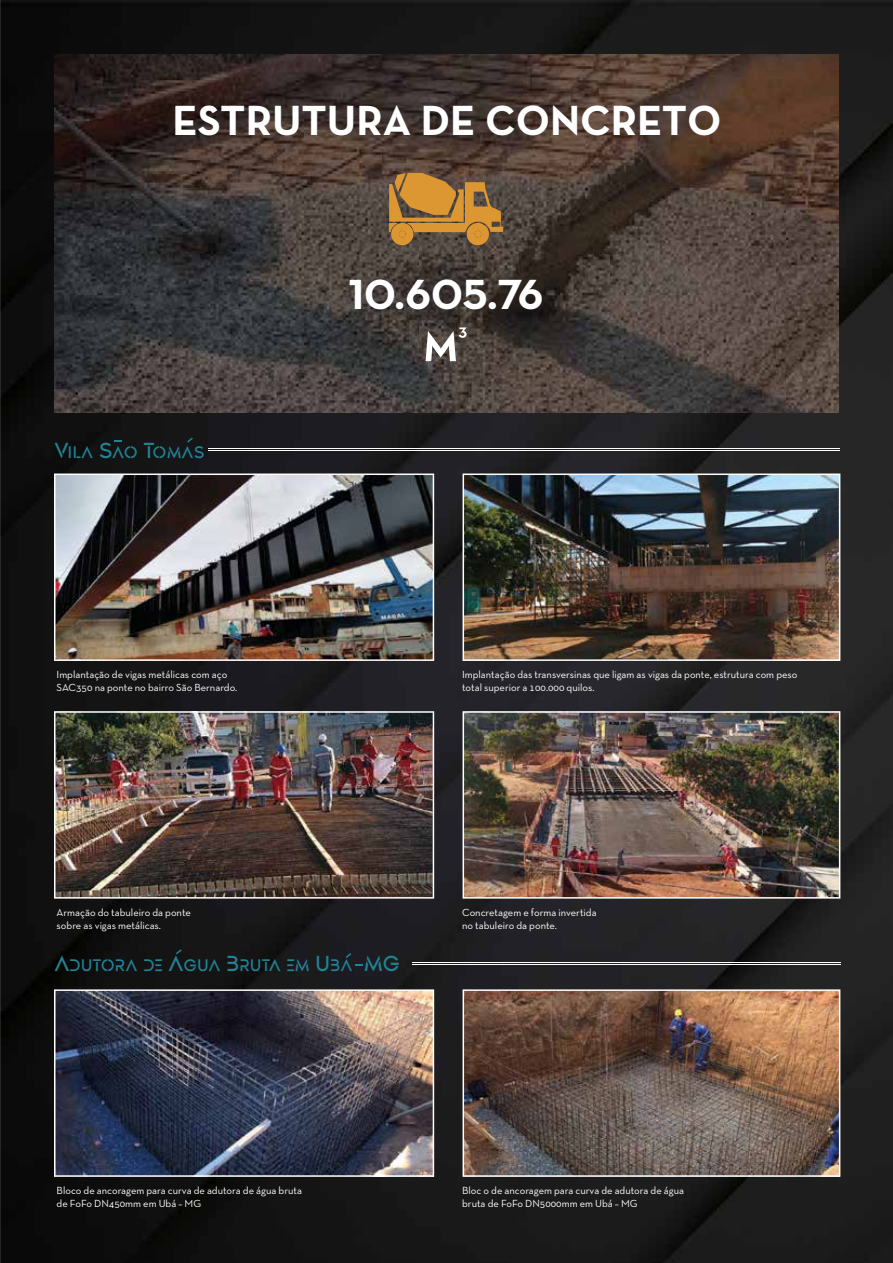
<style>
.page{position:relative;width:893px;height:1263px;background:#fff}
.page>*{position:absolute;margin:0;border:0;box-sizing:border-box;transform-origin:0 0}
.t1{font:42.9px "Neutra Text Bold Alt";color:#fff}
.t2{font:24.45px "DESIGNER Regular";color:#218395}
.t3{font:10.5px/12.6px "Neutra Text TF";color:#fff}
</style>
<div class="page">
<img style="left:0;top:0;width:893px;height:1263px">
<img style="left:54px;top:54px;width:784px;height:358px">
<svg style="left:389px;top:173px;width:114px;height:72px;background:#a67837"></svg>
<svg style="left:426px;top:327px;width:40px;height:34px"></svg>
<img style="left:463px;top:711px;width:377px;height:187px">
<img style="left:463px;top:473px;width:377px;height:188px">
<img style="left:463px;top:989px;width:377px;height:188px">
<img style="left:54px;top:711px;width:380px;height:187px">
<img style="left:54px;top:473px;width:380px;height:188px">
<img style="left:54px;top:989px;width:380px;height:188px">
<hr style="left:208px;top:448px;width:632px;height:1px;background:#fff">
<hr style="left:208px;top:451px;width:632px;height:1px;background:#fff">
<hr style="left:412px;top:962px;width:428px;height:1px;background:#fff">
<hr style="left:412px;top:964px;width:428px;height:1px;background:#fff">
<svg style="left:115px;top:440px;width:7px;height:2px"></svg>
<svg style="left:187px;top:437px;width:6px;height:6px"></svg>
<svg style="left:176px;top:949px;width:6px;height:5px"></svg>
<svg style="left:346px;top:953px;width:5px;height:5px"></svg>
<svg style="left:355px;top:964px;width:8px;height:2px"></svg>
<h1 class="t1" style="left:172px;top:94px;width:551px">ESTRUTURA DE CONCRETO</h1>
<h2 class="t2" style="left:54px;top:435px;width:152px">Vila Sao Tomas</h2>
<p class="t3" style="left:57px;top:668px;width:182px">Implantação de vigas metálicas com aço<br>SAC350 na ponte no bairro São Bernardo.</p>
<p class="t3" style="left:57px;top:906px;width:136px">Armação do tabuleiro da ponte sobre as vigas metálicas.</p>
<h1 class="t1" style="left:348px;top:267px;width:197px">10.605.76</h1>
<p class="t3" style="left:462px;top:668px;width:337px">Implantação das transversinas que ligam as vigas da ponte, estrutura com peso total superior a 100.000 quilos.</p>
<p class="t3" style="left:462px;top:906px;width:136px">Concretagem e forma invertida no tabuleiro da ponte.</p>
<h2 class="t2" style="left:54px;top:949px;width:347px">Adutora de Agua Bruta em Uba MG</h2>
<p class="t3" style="left:57px;top:1184px;width:247px">Bloco de ancoragem para curva de adutora de água bruta de FoFo DN450mm em Ubá – MG</p>
<p class="t3" style="left:462px;top:1184px;width:223px">Bloc o de ancoragem para curva de adutora de água bruta de FoFo DN5000mm em Ubá – MG</p>
</div>
